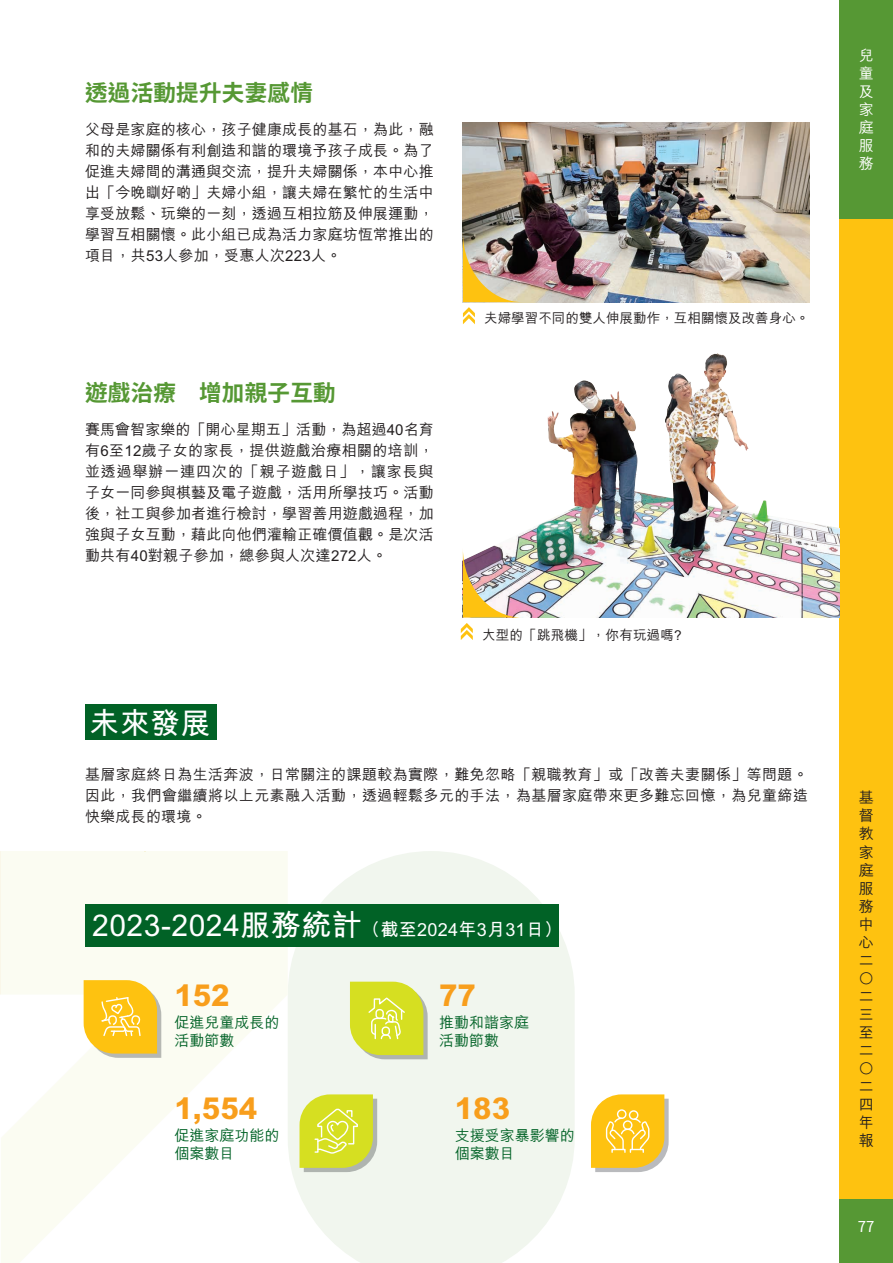
<style>
.page{position:relative;width:893px;height:1263px;background:#fff}
.page>*{position:absolute;margin:0;border:0;box-sizing:border-box;transform-origin:0 0}
.t1{font:800 30px "M Hei HK";color:#f89e1c}
.t2{font:700 30px "M Hei HK";color:#fff}
.t3{font:700 22.5px "Noto Sans TC";letter-spacing:.015em;color:#569834}
.t4{font:700 18px "M Hei HK";letter-spacing:.015em;color:#fff}
.t5{font:500 15px/18px "M Hei HK";letter-spacing:.015em;color:#231f20;text-align:justify}
.t6{font:500 15px/18px "M Hei HK";color:#016226}
.t7{font:500 15px/18px "M Hei HK";color:#fff;text-align:justify}
.t8{font:15px "Noto Sans CJ Ksc";color:#fff}
.t9{font:500 13.5px "M Hei HK";letter-spacing:.005em;color:#231f20}
.s1{font-size:30px}
</style>
<div class="page">
<div style="left:839px;top:0;width:54px;height:1263px;background:#fec210"></div>
<div style="left:839px;top:0;width:54px;height:219px;background:#569834"></div>
<div style="left:839px;top:1199px;width:54px;height:64px;background:#569834"></div>
<svg style="left:288px;top:851px;width:287px;height:412px;background:#f2f6ef"></svg>
<svg style="left:1px;top:851px;width:287px;height:412px;fill:#fbfcf2"></svg>
<hr style="left:1px;top:851px;width:1px;height:143px;background:#d2b429">
<div style="left:85px;top:904px;width:474px;height:42px;background:#016226"></div>
<div style="left:85px;top:704px;width:132px;height:36px;background:#016226"></div>
<img style="left:463px;top:122px;width:346px;height:180px">
<img style="left:489px;top:353px;width:350px;height:264px">
<svg style="left:350px;top:982px;width:78px;height:77px;background:#d7df4c"></svg>
<svg style="left:591px;top:1094px;width:78px;height:78px;background:#f7c944"></svg>
<div style="left:630px;top:1149px;width:14px;height:4px;border:1px solid #fff"></div>
<div style="left:611px;top:1149px;width:15px;height:4px;border:1px solid #fff"></div>
<svg style="left:299px;top:1094px;width:78px;height:78px;background:#d6de4d"></svg>
<svg style="left:84px;top:980px;width:77px;height:78px;background:#f8ca41"></svg>
<img style="left:463px;top:548px;width:59px;height:69px">
<img style="left:463px;top:232px;width:59px;height:92px">
<svg style="left:461px;top:623px;width:12px;height:17px"></svg>
<h2 class="t3" style="left:85px;top:80px;width:229px">透過活動提升夫妻感情</h2>
<p class="t5" style="left:85px;top:118px;width:350px;line-height:21px">父母是家庭的核心，孩子健康成長的基石，為此，融和的夫婦關係有利創造和諧的環境予孩子成長。為了促進夫婦間的溝通與交流，提升夫婦關係，本中心推出「今晚瞓好啲」夫婦小組，讓夫婦在繁忙的生活中享受放鬆、玩樂的一刻，透過互相拉筋及伸展運動，學習互相關懷。此小組已成為活力家庭坊恆常推出的項目，共53人參加，受惠人次223人。</p>
<h2 class="t3" style="left:85px;top:380px;width:252px">遊戲治療 增加親子互動</h2>
<p class="t5" style="left:85px;top:418px;width:350px;line-height:21px">賽馬會智家樂的「開心星期五」活動，為超過40名育有6至12歲子女的家長，提供遊戲治療相關的培訓，並透過舉辦一連四次的「親子遊戲日」，讓家長與子女一同參與棋藝及電子遊戲，活用所學技巧。活動後，社工與參加者進行檢討，學習善用遊戲過程，加強與子女互動，藉此向他們灌輸正確價值觀。是次活動共有40對親子參加，總參與人次達272人。</p>
<p class="t9" style="left:484px;top:308px;width:327px">夫婦學習不同的雙人伸展動作，互相關懷及改善身心。</p>
<p class="t9" style="left:482px;top:625px;width:201px">大型的「跳飛機」，你有玩過嗎?</p>
<h1 class="t2" style="left:89px;top:701px;width:123px">未來發展</h1>
<p class="t5" style="left:85px;top:763px;width:724px;line-height:21px">基層家庭終日為生活奔波，日常關注的課題較為實際，難免忽略「親職教育」或「改善夫妻關係」等問題。因此，我們會繼續將以上元素融入活動，透過輕鬆多元的手法，為基層家庭帶來更多難忘回憶，為兒童締造快樂成長的環境。</p>
<p class="t4" style="left:92px;top:916px;width:471px"><span class="s1">2023-2024服務統計</span>（截至2024年3月31日）</p>
<h1 class="t1" style="left:174px;top:975px;width:57px">152</h1>
<h1 class="t1" style="left:439px;top:975px;width:38px">77</h1>
<p class="t6" style="left:174px;top:1013px;width:106px">促進兒童成長的活動節數</p>
<p class="t6" style="left:439px;top:1013px;width:91px">推動和諧家庭活動節數</p>
<h1 class="t1" style="left:174px;top:1087px;width:84px">1,554</h1>
<h1 class="t1" style="left:455px;top:1087px;width:57px">183</h1>
<p class="t6" style="left:174px;top:1125px;width:106px">促進家庭功能的個案數目</p>
<p class="t6" style="left:455px;top:1125px;width:121px">支援受家暴影響的個案數目</p>
<p class="t7" style="left:859px;top:45px;width:16px">兒童及家庭服務</p>
<p class="t5" style="left:859px;top:788px;width:16px">基督教家庭服務中心二○二三至二○二四年報</p>
<p class="t8" style="left:858px;top:1218px;width:18px">77</p>
</div>
